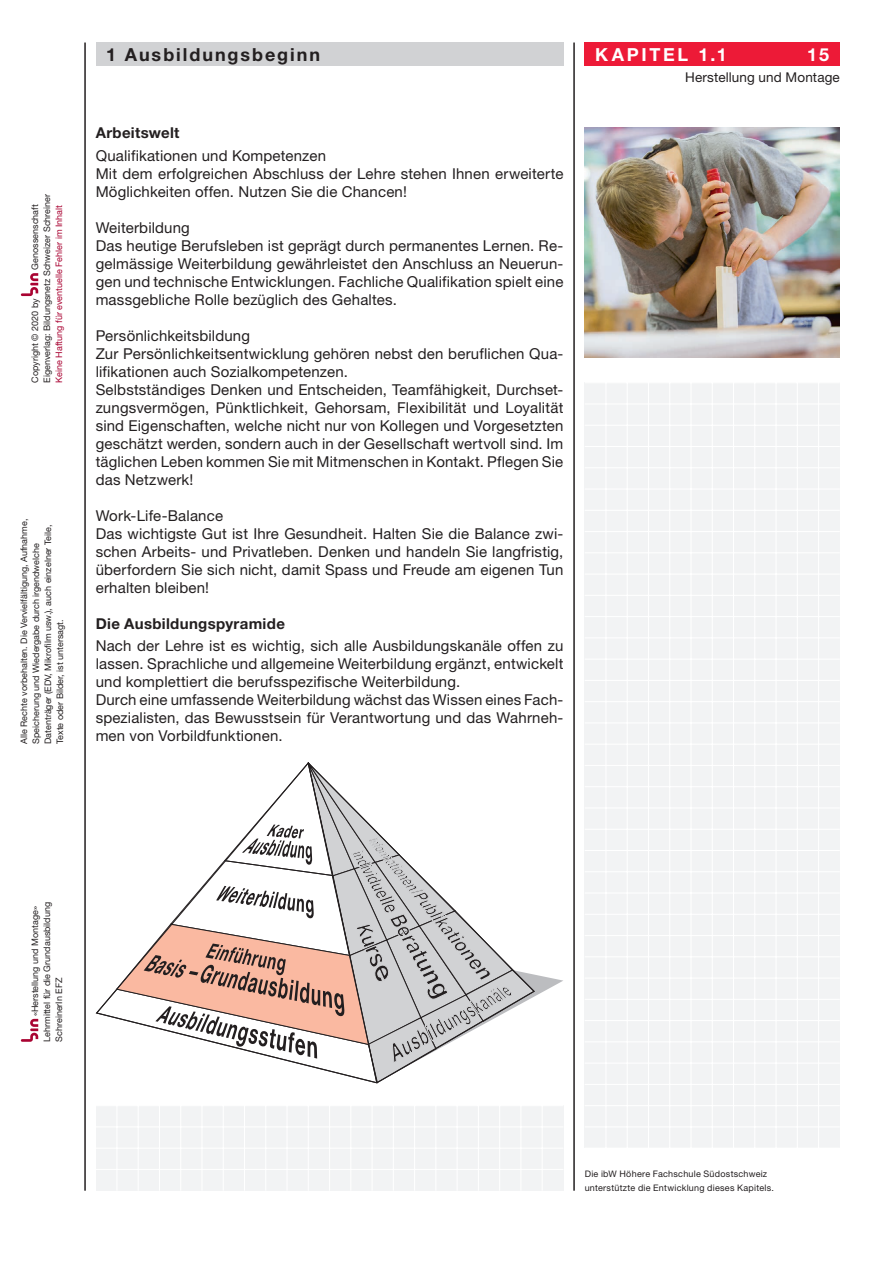
<style>
.page{position:relative;width:893px;height:1263px;background:#fff}
.page>*{position:absolute;margin:0;border:0;box-sizing:border-box;transform-origin:0 0}
.t1{font:700 18px "Helvetica Neue LT Std";letter-spacing:.105em;color:#231f20}
.t2{font:700 18px "Helvetica Neue LT Std";letter-spacing:.145em;color:#fff}
.t3{font:15px/18px "Helvetica Neue LT Std";letter-spacing:.01em;color:#231f20}
.t4{font:700 15px "Helvetica Neue LT Std";letter-spacing:.02em;color:#231f20}
.t5{font:13.5px "Helvetica Neue LT Std";letter-spacing:.01em;color:#231f20}
.t6{font:9px/12px "Helvetica Neue LT Std";color:#231f20}
.t7{font:9px/13.5px "Helvetica Neue LT Std";letter-spacing:.03em;color:#231f20}
.t8{font:9px "Helvetica Neue LT Std";color:#a90332}
</style>
<div class="page">
<div style="left:585px;top:43px;width:255px;height:23px;background:#ed1a37"></div>
<div style="left:96px;top:43px;width:467px;height:23px;background:#d1d2d4"></div>
<hr style="left:84px;top:43px;width:2px;height:1148px;background:#231f20">
<svg style="left:21px;top:1019px;width:17px;height:23px"></svg>
<svg style="left:21px;top:273px;width:17px;height:23px"></svg>
<hr style="left:573px;top:43px;width:2px;height:1148px;background:#231f20">
<div style="left:585px;top:383px;width:255px;height:765px;background:#f2f3f4"></div>
<hr style="left:585px;top:383px;width:255px;height:1px;background:#fff">
<hr style="left:585px;top:403px;width:255px;height:1px;background:#fff">
<hr style="left:585px;top:425px;width:255px;height:1px;background:#fff">
<hr style="left:585px;top:446px;width:255px;height:1px;background:#fff">
<hr style="left:585px;top:467px;width:255px;height:1px;background:#fff">
<hr style="left:585px;top:488px;width:255px;height:2px;background:#fff">
<hr style="left:585px;top:510px;width:255px;height:1px;background:#fff">
<hr style="left:585px;top:531px;width:255px;height:1px;background:#fff">
<hr style="left:585px;top:552px;width:255px;height:1px;background:#fff">
<hr style="left:585px;top:573px;width:255px;height:2px;background:#fff">
<hr style="left:585px;top:595px;width:255px;height:1px;background:#fff">
<hr style="left:585px;top:616px;width:255px;height:1px;background:#fff">
<hr style="left:585px;top:637px;width:255px;height:1px;background:#fff">
<hr style="left:585px;top:659px;width:255px;height:1px;background:#fff">
<hr style="left:585px;top:680px;width:255px;height:1px;background:#fff">
<hr style="left:585px;top:701px;width:255px;height:1px;background:#fff">
<hr style="left:585px;top:722px;width:255px;height:1px;background:#fff">
<hr style="left:585px;top:744px;width:255px;height:1px;background:#fff">
<hr style="left:585px;top:765px;width:255px;height:1px;background:#fff">
<hr style="left:585px;top:786px;width:255px;height:1px;background:#fff">
<hr style="left:585px;top:807px;width:255px;height:1px;background:#fff">
<hr style="left:585px;top:829px;width:255px;height:1px;background:#fff">
<hr style="left:585px;top:850px;width:255px;height:1px;background:#fff">
<hr style="left:585px;top:871px;width:255px;height:1px;background:#fff">
<hr style="left:585px;top:892px;width:255px;height:1px;background:#fff">
<hr style="left:585px;top:914px;width:255px;height:1px;background:#fff">
<hr style="left:585px;top:935px;width:255px;height:1px;background:#fff">
<hr style="left:585px;top:956px;width:255px;height:1px;background:#fff">
<hr style="left:585px;top:977px;width:255px;height:1px;background:#fff">
<hr style="left:585px;top:999px;width:255px;height:1px;background:#fff">
<hr style="left:585px;top:1020px;width:255px;height:1px;background:#fff">
<hr style="left:585px;top:1041px;width:255px;height:1px;background:#fff">
<hr style="left:585px;top:1062px;width:255px;height:2px;background:#fff">
<hr style="left:585px;top:1084px;width:255px;height:1px;background:#fff">
<hr style="left:585px;top:1105px;width:255px;height:1px;background:#fff">
<hr style="left:585px;top:1126px;width:255px;height:1px;background:#fff">
<hr style="left:818px;top:383px;width:1px;height:765px;background:#fff">
<hr style="left:797px;top:383px;width:1px;height:765px;background:#fff">
<hr style="left:775px;top:383px;width:2px;height:765px;background:#fff">
<hr style="left:754px;top:383px;width:1px;height:765px;background:#fff">
<hr style="left:733px;top:383px;width:1px;height:765px;background:#fff">
<hr style="left:712px;top:383px;width:1px;height:765px;background:#fff">
<hr style="left:690px;top:383px;width:1px;height:765px;background:#fff">
<hr style="left:669px;top:383px;width:1px;height:765px;background:#fff">
<hr style="left:648px;top:383px;width:1px;height:765px;background:#fff">
<hr style="left:627px;top:383px;width:1px;height:765px;background:#fff">
<hr style="left:605px;top:383px;width:1px;height:765px;background:#fff">
<div style="left:96px;top:1106px;width:467px;height:85px;background:#f2f3f4"></div>
<hr style="left:96px;top:1169px;width:467px;height:1px;background:#fff">
<hr style="left:96px;top:1147px;width:467px;height:2px;background:#fff">
<hr style="left:96px;top:1106px;width:467px;height:1px;background:#fff">
<hr style="left:96px;top:1126px;width:467px;height:1px;background:#fff">
<hr style="left:542px;top:1106px;width:1px;height:85px;background:#fff">
<hr style="left:520px;top:1106px;width:1px;height:85px;background:#fff">
<hr style="left:499px;top:1106px;width:1px;height:85px;background:#fff">
<hr style="left:478px;top:1106px;width:1px;height:85px;background:#fff">
<hr style="left:457px;top:1106px;width:1px;height:85px;background:#fff">
<hr style="left:435px;top:1106px;width:1px;height:85px;background:#fff">
<hr style="left:414px;top:1106px;width:1px;height:85px;background:#fff">
<hr style="left:393px;top:1106px;width:1px;height:85px;background:#fff">
<hr style="left:372px;top:1106px;width:1px;height:85px;background:#fff">
<hr style="left:350px;top:1106px;width:1px;height:85px;background:#fff">
<hr style="left:329px;top:1106px;width:1px;height:85px;background:#fff">
<hr style="left:308px;top:1106px;width:1px;height:85px;background:#fff">
<hr style="left:286px;top:1106px;width:2px;height:85px;background:#fff">
<hr style="left:265px;top:1106px;width:1px;height:85px;background:#fff">
<hr style="left:244px;top:1106px;width:1px;height:85px;background:#fff">
<hr style="left:223px;top:1106px;width:1px;height:85px;background:#fff">
<hr style="left:201px;top:1106px;width:2px;height:85px;background:#fff">
<hr style="left:180px;top:1106px;width:1px;height:85px;background:#fff">
<hr style="left:159px;top:1106px;width:1px;height:85px;background:#fff">
<hr style="left:138px;top:1106px;width:1px;height:85px;background:#fff">
<hr style="left:116px;top:1106px;width:1px;height:85px;background:#fff">
<svg style="left:96px;top:762px;width:467px;height:321px"></svg>
<img style="left:585px;top:128px;width:255px;height:229px">
<p class="t6" style="left:29px;top:383px;width:190px;text-indent:113px;rotate:-90deg">Genossenschaft<br>Eigenverlag: Bildungsnetz Schweizer Schreiner</p>
<p class="t8" style="left:54px;top:383px;width:179px;rotate:-90deg">Keine Haftung für eventuelle Fehler im Inhalt</p>
<p class="t6" style="left:29px;top:383px;width:86px;rotate:-90deg">Copyright © 2020 by</p>
<p class="t6" style="left:18px;top:744px;width:227px;rotate:-90deg">Alle Rechte vorbehalten. Die Vervielfältigung, Aufnahme, Speicherung und Wiedergabe durch irgendwelche Datenträger (EDV, Mikro lm usw.), auch einzelner Teile, Texte oder Bilder, ist untersagt.</p>
<p class="t1" style="left:106px;top:43px;width:215px">1 Ausbildungsbeginn</p>
<p class="t2" style="left:595px;top:43px;width:133px">KAPITEL 1.1</p>
<p class="t2" style="left:807px;top:43px;width:24px">15</p>
<p class="t4" style="left:96px;top:124px;width:85px">Arbeitswelt</p>
<p class="t3" style="left:96px;top:146px;width:469px">Qualifikationen und Kompetenzen<br>Mit dem erfolgreichen Abschluss der Lehre stehen Ihnen erweiterte<br>Möglichkeiten offen. Nutzen Sie die Chancen!</p>
<p class="t3" style="left:96px;top:218px;width:469px">Weiterbildung<br>Das heutige Berufsleben ist geprägt durch permanentes Lernen. Re&shy;gelmässige Weiterbildung gewährleistet den Anschluss an Neuerun&shy;gen und technische Entwicklungen. Fachliche Qualifikation spielt eine massgebliche Rolle bezüglich des Gehaltes.</p>
<p class="t3" style="left:96px;top:326px;width:469px">Persönlichkeitsbildung<br>Zur Persönlichkeitsentwicklung gehören nebst den beruflichen Qua&shy;lifikationen auch Sozialkompetenzen.<br>Selbstständiges Denken und Entscheiden, Teamfähigkeit, Durchset&shy;zungsvermögen, Pünktlichkeit, Gehorsam, Flexibilität und Loyalität sind Eigenschaften, welche nicht nur von Kollegen und Vorgesetzten geschätzt werden, sondern auch in der Gesellschaft wertvoll sind. Im täglichen Leben kommen Sie mit Mitmenschen in Kontakt. Pflegen Sie das Netzwerk!</p>
<p class="t3" style="left:96px;top:506px;width:469px">Work-Life-Balance<br>Das wichtigste Gut ist Ihre Gesundheit. Halten Sie die Balance zwi&shy;schen Arbeits- und Privatleben. Denken und handeln Sie langfristig, überfordern Sie sich nicht, damit Spass und Freude am eigenen Tun erhalten bleiben!</p>
<p class="t4" style="left:96px;top:614px;width:191px">Die Ausbildungspyramide</p>
<p class="t3" style="left:96px;top:636px;width:469px">Nach der Lehre ist es wichtig, sich alle Ausbildungskanäle offen zu lassen. Sprachliche und allgemeine Weiterbildung ergänzt, entwickelt und komplettiert die berufsspezifische Weiterbildung.<br>Durch eine umfassende Weiterbildung wächst das Wissen eines Fach&shy;spezialisten, das Bewusstsein für Verantwortung und das Wahrneh&shy;men von Vorbildfunktionen.</p>
<p class="t5" style="left:685px;top:69px;width:156px">Herstellung und Montage</p>
<p class="t6" style="left:29px;top:1042px;width:141px;text-indent:25px;rotate:-90deg">«Herstellung und Montage»<br>Lehrmittel für die Grundausbildung<br>SchreinerIn EFZ</p>
<p class="t7" style="left:585px;top:1167px;width:191px">Die ibW Höhere Fachschule Südostschweiz unterstützte die Entwicklung dieses Kapitels.</p>
</div>
